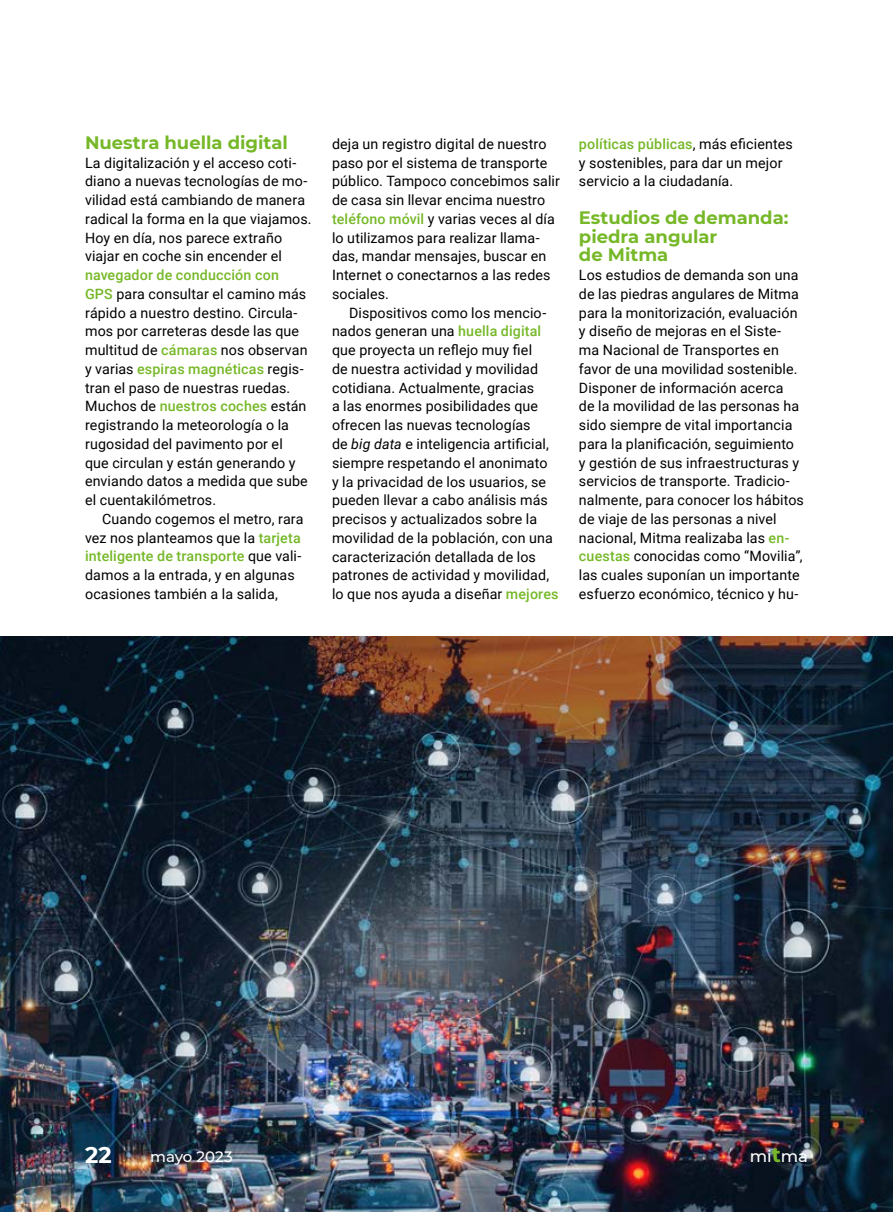
<style>
.page{position:relative;width:893px;height:1212px;background:#fff}
.page>*{position:absolute;margin:0;border:0;box-sizing:border-box;transform-origin:0 0}
.t1{font:700 22.5px "Montserrat";color:#fff}
.t2{font:700 18px/18.8px "Montserrat";color:#76b828}
.t3{font:500 16.5px "Montserrat";color:#fff}
.t4{font:500 15px "Montserrat";letter-spacing:-.005em;color:#fff}
.t5{font:14.25px/18.8px "Roboto";letter-spacing:.01em;color:#000}
.s1{font-weight:500;color:#76b828}
.s2{font-style:italic}
.s3{font-weight:700;font-size:21px;color:#76b828}
</style>
<div class="page">
<img style="left:0;top:636px;width:893px;height:576px">
<p class="t2" style="left:85px;top:132px;width:204px">Nuestra huella digital</p>
<p class="t5" style="left:85px;top:153px;width:228px">La digitalización y el acceso coti&shy;diano a nuevas tecnologías de mo&shy;vilidad está cambiando de manera radical la forma en la que viajamos.<br>Hoy en día, nos parece extraño viajar en coche sin encender el</p>
<p class="t5" style="left:85px;top:265px;width:224px"><span class="s1">navegador de conducción con<br>GPS</span> para consultar el camino más rápido a nuestro destino. Circula&shy;mos por carreteras desde las que multitud de <span class="s1">cámaras</span> nos observan y varias <span class="s1">espiras magnéticas</span> regis&shy;tran el paso de nuestras ruedas.<br>Muchos de <span class="s1">nuestros coches</span> están registrando la meteorología o la rugosidad del pavimento por el que circulan y están generando y enviando datos a medida que sube el cuentakilómetros.</p>
<p class="t5" style="left:85px;top:509px;width:220px;text-indent:17px">Cuando cogemos el metro, rara vez nos planteamos que la <span class="s1">tarjeta inteligente de transporte</span> que vali&shy;damos a la entrada, y en algunas ocasiones también a la salida,</p>
<p class="t5" style="left:332px;top:134px;width:229px">deja un registro digital de nuestro paso por el sistema de transporte público. Tampoco concebimos salir de casa sin llevar encima nuestro <span class="s1">teléfono móvil</span> y varias veces al día lo utilizamos para realizar llama&shy;das, mandar mensajes, buscar en<br>Internet o conectarnos a las redes sociales.</p>
<p class="t5" style="left:332px;top:303px;width:228px;text-indent:17px">Dispositivos como los mencio&shy;nados generan una <span class="s1">huella digital </span>que proyecta un reflejo muy fiel<br>de nuestra actividad y movilidad cotidiana. Actualmente, gracias<br>a las enormes posibilidades que ofrecen las nuevas tecnologías<br>de <span class="s2">big data</span> e inteligencia artificial, siempre respetando el anonimato<br>y la privacidad de los usuarios, se pueden llevar a cabo análisis más precisos y actualizados sobre la movilidad de la población, con una caracterización detallada de los patrones de actividad y movilidad, lo que nos ayuda a diseñar <span class="s1">mejores</span></p>
<p class="t5" style="left:579px;top:134px;width:215px"><span class="s1">políticas públicas</span>, más eficientes y sostenibles, para dar un mejor servicio a la ciudadanía.</p>
<p class="t2" style="left:579px;top:207px;width:211px">Estudios de demanda: piedra angular<br>de Mitma</p>
<p class="t5" style="left:579px;top:265px;width:226px">Los estudios de demanda son una de las piedras angulares de Mitma para la monitorización, evaluación y diseño de mejoras en el Siste&shy;ma Nacional de Transportes en favor de una movilidad sostenible.<br>Disponer de información acerca<br>de la movilidad de las personas ha sido siempre de vital importancia para la planificación, seguimiento y gestión de sus infraestructuras y servicios de transporte. Tradicio&shy;nalmente, para conocer los hábitos de viaje de las personas a nivel nacional, Mitma realizaba las <span class="s1">en&shy;cuestas</span> conocidas como “Movilia”, las cuales suponían un importante esfuerzo económico, técnico y hu-</p>
<h1 class="t1" style="left:85px;top:1139px;width:28px">22</h1>
<p class="t4" style="left:150px;top:1146px;width:84px">mayo 2023</p>
<p class="t3" style="left:750px;top:1144px;width:59px">mi<span class="s3">t</span>ma</p>
</div>
